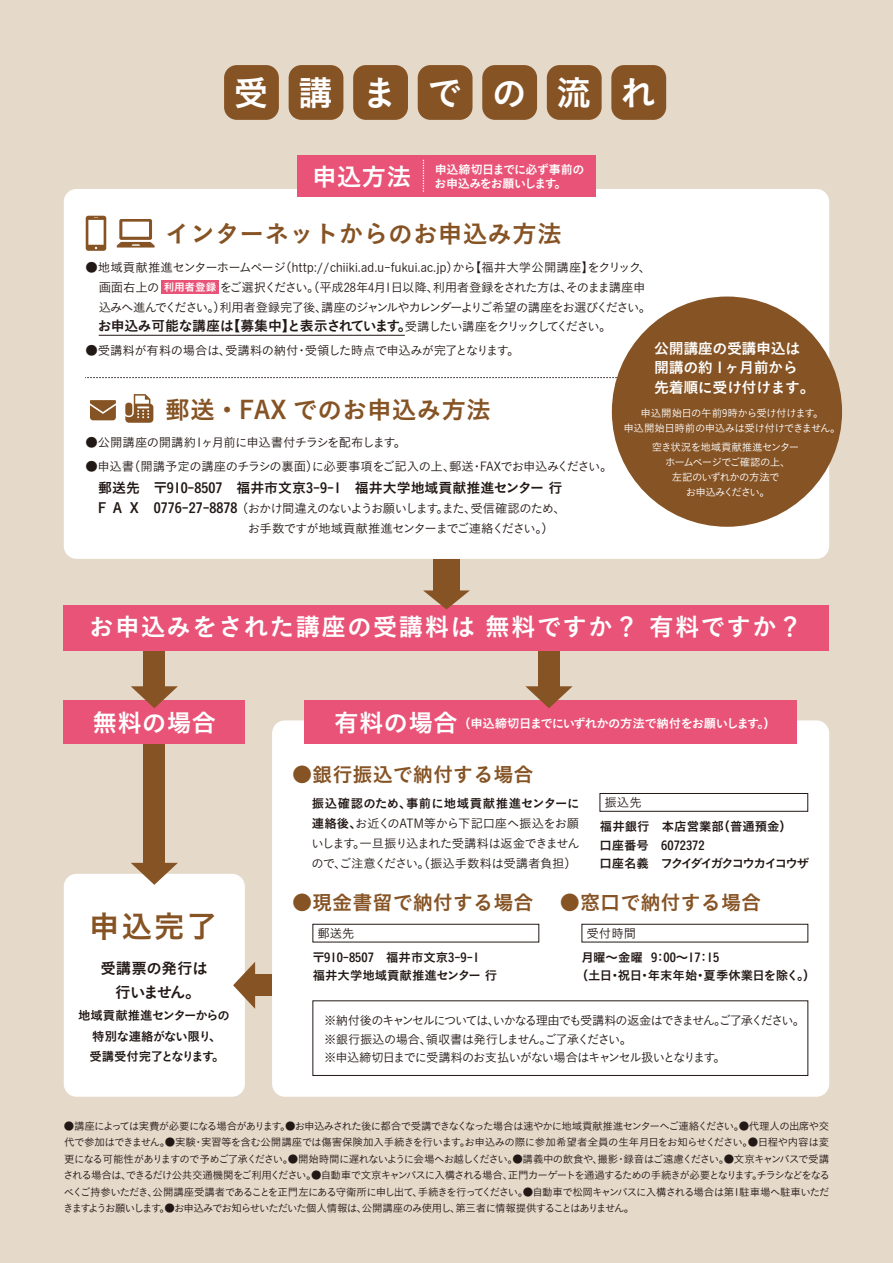
<style>
.page{position:relative;width:893px;height:1263px;background:#e5d9ca}
.page>*{position:absolute;margin:0;border:0;box-sizing:border-box;transform-origin:0 0}
.t1{font:35.1px "Koburina Go Std N W6";letter-spacing:.84em;color:#fff}
.t2{font:30.9px "Koburina Go Std W6";color:#865324}
.t3{font:24.75px "Koburina Go Std W6";letter-spacing:.04em;color:#fff}
.t4{font:24.75px "Koburina Go Std W6";color:#865324}
.t5{font:20.1px "Koburina Go Std W6";color:#865324}
.t6{font:15.45px/24.8px "Koburina Go Std W6";letter-spacing:-.03em;color:#221815;text-align:center}
.t7{font:15px/19.5px "Koburina Go Std W6";letter-spacing:-.03em;color:#fff}
.t8{font:13.95px "Koburina Go Std W6";letter-spacing:-.035em;color:#221815}
.t9{font:13.95px "Koburina Go Std W6";color:#221815}
.t10{font:12.45px/20.1px "Koburina Go Std W3";letter-spacing:-.06em;color:#221815;text-align:justify}
.t11{font:12.45px/18.6px "Koburina Go Std W6";color:#221815}
.t12{font:12.45px/18.6px "Koburina Go Std W3";letter-spacing:-.105em;color:#221815}
.t13{font:12.45px "Koburina Go Std W3";letter-spacing:-.04em;color:#221815}
.t14{font:12.45px/19.8px "Koburina Go Std W3";letter-spacing:-.08em;color:#221815}
.t15{font:12.45px/20.1px "Koburina Go Std W6";letter-spacing:-.035em;color:#221815;text-align:center}
.t16{font:12.45px "Koburina Go Std W6";letter-spacing:-.05em;color:#fff}
.t17{font:12.45px "Koburina Go Std W6";letter-spacing:.02em;color:#221815}
.t18{font:12px/14.2px "Koburina Go Std W6";letter-spacing:-.04em;color:#fff}
.t19{font:10.65px "Koburina Go Std W6";letter-spacing:-.015em;color:#fff}
.t20{font:10.5px/16.5px "Koburina Go Std W3";letter-spacing:-.095em;color:#221815;text-align:justify}
.t21{font:10.5px/15px "Koburina Go Std W3";letter-spacing:-.085em;color:#fff;text-align:center}
.t22{font:10.5px/15px "Koburina Go Std W3";letter-spacing:-.06em;color:#fff;text-align:center}
.s1{font-family:"Koburina Go Std W3";font-size:12.45px}
.s2{font-family:"Koburina Go Std W6";font-size:13.95px}
.s3{font-size:24.75px}
.s4{font-family:"Koburina Go Std W6"}
</style>
<div class="page">
<div style="left:64px;top:874px;width:181px;height:223px;background:#fff;border-radius:13px"></div>
<div style="left:143px;top:744px;width:22px;height:125px;background:#865324"></div>
<svg style="left:131px;top:863px;width:47px;height:22px"></svg>
<div style="left:64px;top:700px;width:181px;height:44px;background:#e95377"></div>
<div style="left:143px;top:638px;width:22px;height:54px;background:#865324"></div>
<svg style="left:131px;top:686px;width:47px;height:22px"></svg>
<div style="left:249px;top:974px;width:23px;height:22px;background:#865324"></div>
<svg style="left:233px;top:962px;width:22px;height:47px"></svg>
<div style="left:272px;top:720px;width:557px;height:377px;background:#fff;border-radius:13px"></div>
<div style="left:304px;top:700px;width:493px;height:44px;background:#e95377"></div>
<div style="left:600px;top:793px;width:208px;height:18px;border:1px solid #221815"></div>
<div style="left:313px;top:1000px;width:495px;height:76px;border:1px solid #221815"></div>
<div style="left:313px;top:924px;width:226px;height:18px;border:1px solid #221815"></div>
<div style="left:582px;top:924px;width:226px;height:18px;border:1px solid #221815"></div>
<div style="left:538px;top:638px;width:22px;height:54px;background:#865324"></div>
<svg style="left:525px;top:686px;width:48px;height:22px"></svg>
<div style="left:64px;top:605px;width:765px;height:45px;background:#e95377"></div>
<div style="left:433px;top:559px;width:27px;height:37px;background:#865324"></div>
<svg style="left:423px;top:590px;width:47px;height:19px"></svg>
<div style="left:64px;top:189px;width:765px;height:370px;background:#fff;border-radius:13px"></div>
<hr style="left:99px;top:335px;width:306px;height:1px;background:#221815">
<div style="left:297px;top:155px;width:299px;height:42px;background:#e95377"></div>
<svg style="left:423px;top:160px;width:1px;height:32px"></svg>
<svg style="left:85px;top:377px;width:532px;height:1px"></svg>
<svg style="left:125px;top:394px;width:28px;height:29px"></svg>
<svg style="left:117px;top:219px;width:38px;height:29px"></svg>
<svg style="left:86px;top:216px;width:20px;height:35px"></svg>
<svg style="left:90px;top:400px;width:26px;height:20px"></svg>
<div style="left:612px;top:297px;width:230px;height:230px;background:#865324;border-radius:50%"></div>
<div style="left:161px;top:280px;width:58px;height:14px;background:#e95377"></div>
<div style="left:224px;top:65px;width:55px;height:55px;background:#865324;border-radius:13px"></div>
<div style="left:289px;top:65px;width:54px;height:55px;background:#865324;border-radius:13px"></div>
<div style="left:353px;top:65px;width:55px;height:55px;background:#865324;border-radius:13px"></div>
<div style="left:418px;top:65px;width:54px;height:55px;background:#865324;border-radius:13px"></div>
<div style="left:482px;top:65px;width:55px;height:55px;background:#865324;border-radius:13px"></div>
<div style="left:547px;top:65px;width:55px;height:55px;background:#865324;border-radius:13px"></div>
<div style="left:611px;top:65px;width:55px;height:55px;background:#865324;border-radius:13px"></div>
<h1 class="t1" style="left:233px;top:65px;width:424px">受講までの流れ</h1>
<h3 class="t3" style="left:312px;top:157px;width:101px">申込方法</h3>
<p class="t18" style="left:435px;top:163px;width:152px">申込締切日までに必ず事前のお申込みをお願いします。</p>
<h3 class="t4" style="left:165px;top:215px;width:398px">インターネットからのお申込み方法</h3>
<p class="t10" style="left:99px;top:257px;width:554px;text-align:left;text-indent:-13px">●地域貢献推進センターホームページ（http://chiiki.ad.u-fukui.ac.jp）から【福井大学公開講座】をクリック、画面右上の　　　　　をご選択ください。（平成28年4月1日以降、利用者登録をされた方は、そのまま講座申込みへ進んでください。）利用者登録完了後、講座のジャンルやカレンダーよりご希望の講座をお選びください。</p>
<h3 class="t8" style="left:98px;top:315px;width:515px">お申込み可能な講座は【募集中】と表示されています。<span class="s1">受講したい講座をクリックしてください。</span></h3>
<p class="t13" style="left:86px;top:341px;width:435px">●受講料が有料の場合は、受講料の納付・受領した時点で申込みが完了となります。</p>
<p class="t19" style="left:164px;top:279px;width:54px">利用者登録</p>
<h3 class="t7" style="left:654px;top:339px;width:162px">公開講座の受講申込は開講の約 1ヶ月前から先着順に受け付けます。</h3>
<p class="t22" style="left:623px;top:405px;width:219px">申込開始日の午前9時から受け付けます。<br>申込開始日時前の申込みは受け付けできません。</p>
<p class="t21" style="left:652px;top:440px;width:149px">空き状況を地域貢献推進センターホームページでご確認の上、<br>左記のいずれかの方法で<br>お申込みください。</p>
<h3 class="t4" style="left:165px;top:390px;width:327px">郵送・FAX でのお申込み方法</h3>
<p class="t10" style="left:86px;top:432px;width:322px">●公開講座の開講約1ヶ月前に申込書付チラシを配布します。</p>
<p class="t13" style="left:86px;top:457px;width:528px">●申込書（開講予定の講座のチラシの裏面）に必要事項をご記入の上、郵送・FAXでお申込みください。</p>
<h3 class="t9" style="left:98px;top:477px;width:466px">郵送先 〒910-8507　福井市文京3-9-1　福井大学地域貢献推進センター 行</h3>
<p class="t14" style="left:154px;top:498px;width:414px;text-indent:-56px"><span class="s2">F A X 0776-27-8878</span>（おかけ間違えのないようお願いします。また、受信確認のため、　　　　　　　 お手数ですが地域貢献推進センターまでご連絡ください。）</p>
<h3 class="t3" style="left:89px;top:608px;width:715px">お申込みをされた講座の受講料は 無料ですか？ 有料ですか？</h3>
<h3 class="t3" style="left:92px;top:703px;width:125px">無料の場合</h3>
<h2 class="t2" style="left:89px;top:902px;width:130px">申込完了</h2>
<h3 class="t6" style="left:100px;top:956px;width:109px">受講票の発行は行いません。</h3>
<p class="t15" style="left:78px;top:1006px;width:153px">地域貢献推進センターからの特別な連絡がない限り、<br>受講受付完了となります。</p>
<p class="t16" style="left:334px;top:714px;width:443px"><span class="s3">有料の場合</span>（申込締切日までにいずれかの方法で納付をお願いします。）</p>
<h3 class="t5" style="left:292px;top:759px;width:243px">●銀行振込で納付する場合</h3>
<p class="t17" style="left:312px;top:793px;width:269px">振込確認のため、事前に地域貢献推進センターに</p>
<p class="t10" style="left:311px;top:813px;width:270px"><span class="s4">連絡後、</span>お近くのATM等から下記口座へ振込をお願いします。一旦振り込まれた受講料は返金できませんので、ご注意ください。（振込手数料は受講者負担）</p>
<p class="t10" style="left:605px;top:792px;width:39px">振込先</p>
<p class="t11" style="left:600px;top:817px;width:211px">福井銀行　本店営業部（普通預金）<br>口座番号　6072372<br>口座名義　フクイダイガクコウカイコウザ</p>
<h3 class="t5" style="left:292px;top:886px;width:243px">●現金書留で納付する場合</h3>
<h3 class="t5" style="left:560px;top:886px;width:203px">●窓口で納付する場合</h3>
<p class="t10" style="left:317px;top:923px;width:39px">郵送先</p>
<p class="t10" style="left:587px;top:923px;width:51px">受付時間</p>
<p class="t11" style="left:312px;top:948px;width:186px">〒910-8507　福井市文京3-9-1<br>福井大学地域貢献推進センター 行</p>
<p class="t11" style="left:576px;top:948px;width:241px;text-indent:6px">月曜～金曜 9：00～17：15<br>（土日・祝日・年末年始・夏季休業日を除く。）</p>
<p class="t12" style="left:324px;top:1011px;width:482px">※納付後のキャンセルについては、いかなる理由でも受講料の返金はできません。ご了承ください。※銀行振込の場合、領収書は発行しません。ご了承ください。<br>※申込締切日までに受講料のお支払いがない場合はキャンセル扱いとなります。</p>
<p class="t20" style="left:63px;top:1117px;width:768px">●講座によっては実費が必要になる場合があります。●お申込みされた後に都合で受講できなくなった場合は速やかに地域貢献推進センターへご連絡ください。●代理人の出席や交代で参加はできません。●実験・実習等を含む公開講座では傷害保険加入手続きを行います。お申込みの際に参加希望者全員の生年月日をお知らせください。●日程や内容は変更になる可能性がありますので予めご了承ください。●開始時間に遅れないように会場へお越しください。●講義中の飲食や、撮影・録音はご遠慮ください。●文京キャンパスで受講される場合は、できるだけ公共交通機関をご利用ください。●自動車で文京キャンパスに入構される場合、正門カーゲートを通過するための手続きが必要となります。チラシなどをなるべくご持参いただき、公開講座受講者であることを正門左にある守衛所に申し出て、手続きを行ってください。●自動車で松岡キャンパスに入構される場合は第1駐車場へ駐車いただきますようお願いします。●お申込みでお知らせいただいた個人情報は、公開講座のみ使用し、第三者に情報提供することはありません。</p>
</div>
